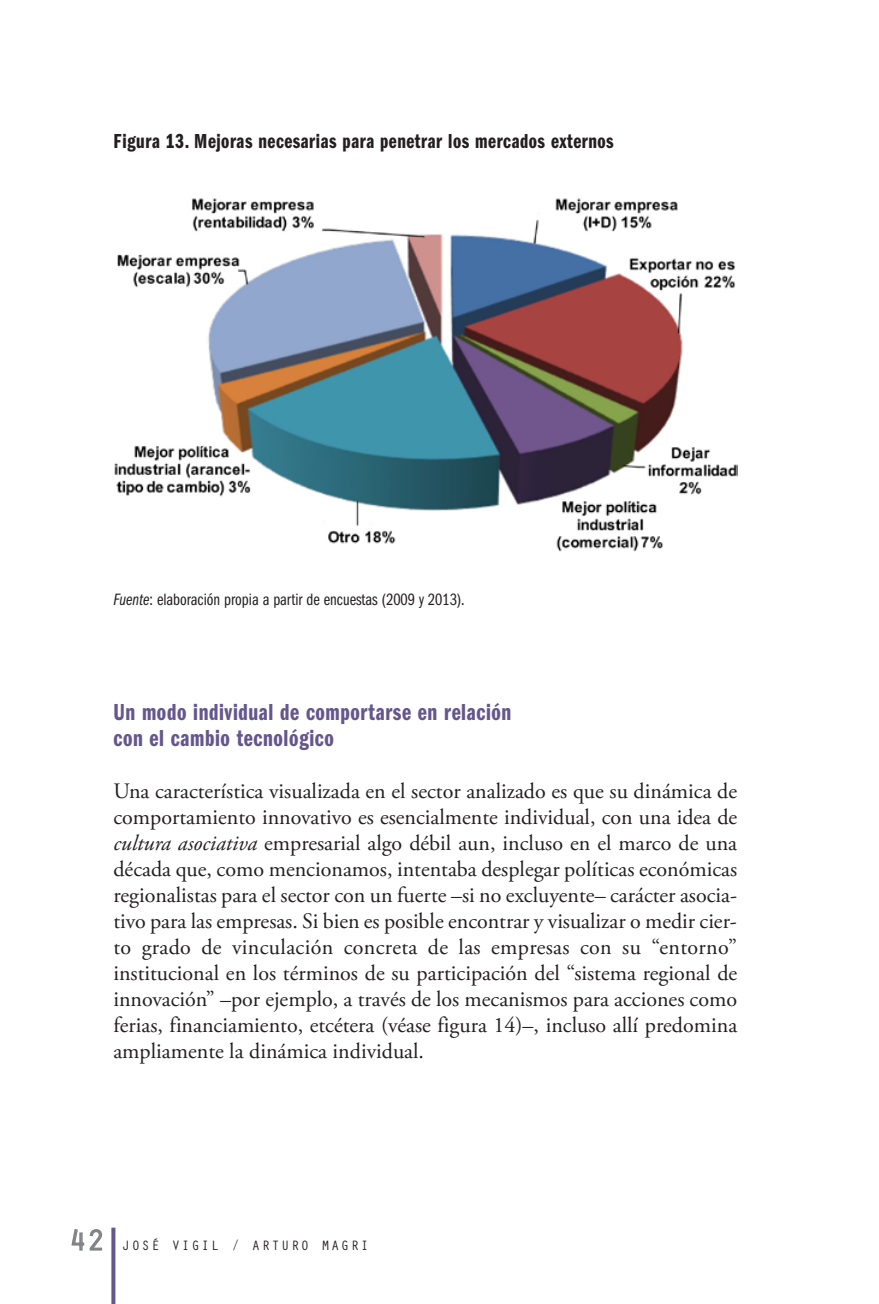
<style>
.page{position:relative;width:879px;height:1304px;background:#fff}
.page>*{position:absolute;margin:0;border:0;box-sizing:border-box;transform-origin:0 0}
.t1{font:24px/26px "ITC Franklin Gothic Std Dm Cp";letter-spacing:.025em;color:#65568c}
.t2{font:22px/26px "Adobe Garamond Pro";color:#231f20;text-align:justify}
.t3{font:21px "ITC Franklin Gothic Std Dm Cp";letter-spacing:.025em;color:#231f20}
.t4{font:17px "ITC Franklin Gothic Std Bk Cp";color:#231f20}
.t5{font:14px "Orator Std";letter-spacing:.1em;color:#231f20}
.s1{font-family:"ITC Franklin Gothic Std Bk Cp It"}
.s2{font-style:italic}
.s3{font-size:30px;color:#808285}
</style>
<div class="page">
<svg style="left:71px;top:1229px;width:32px;height:22px"></svg>
<svg style="left:111px;top:1228px;width:4px;height:76px"></svg>
<img style="left:114px;top:198px;width:623px;height:354px">
<p class="t3" style="left:113px;top:130px;width:502px">Figura 13. Mejoras necesarias para penetrar los mercados externos</p>
<p class="t4" style="left:113px;top:590px;width:353px"><span class="s1">Fuente</span>: elaboración propia a partir de encuestas (2009 y 2013).</p>
<p class="t1" style="left:113px;top:700px;width:399px">Un modo individual de comportarse en relación con el cambio tecnológico</p>
<p class="t2" style="left:113px;top:779px;width:625px">Una característica visualizada en el sector analizado es que su dinámica de comportamiento innovativo es esencialmente individual, con una idea de <span class="s2">cultura asociativa</span> empresarial algo débil aun, incluso en el marco de una década que, como mencionamos, intentaba desplegar políticas económicas regionalistas para el sector con un fuerte –si no excluyente– carácter asocia&shy;tivo para las empresas. Si bien es posible encontrar y visualizar o medir cier&shy;to grado de vinculación concreta de las empresas con su “entorno” institucional en los términos de su participación del “sistema regional de innovación” –por ejemplo, a través de los mecanismos para acciones como ferias, financiamiento, etcétera (véase figura 14)–, incluso allí predomina ampliamente la dinámica individual.</p>
<p class="t5" style="left:69px;top:1235px;width:301px"><span class="s3">42</span> JOSÉ VIGIL / ARTURO MAGRI</p>
</div>
